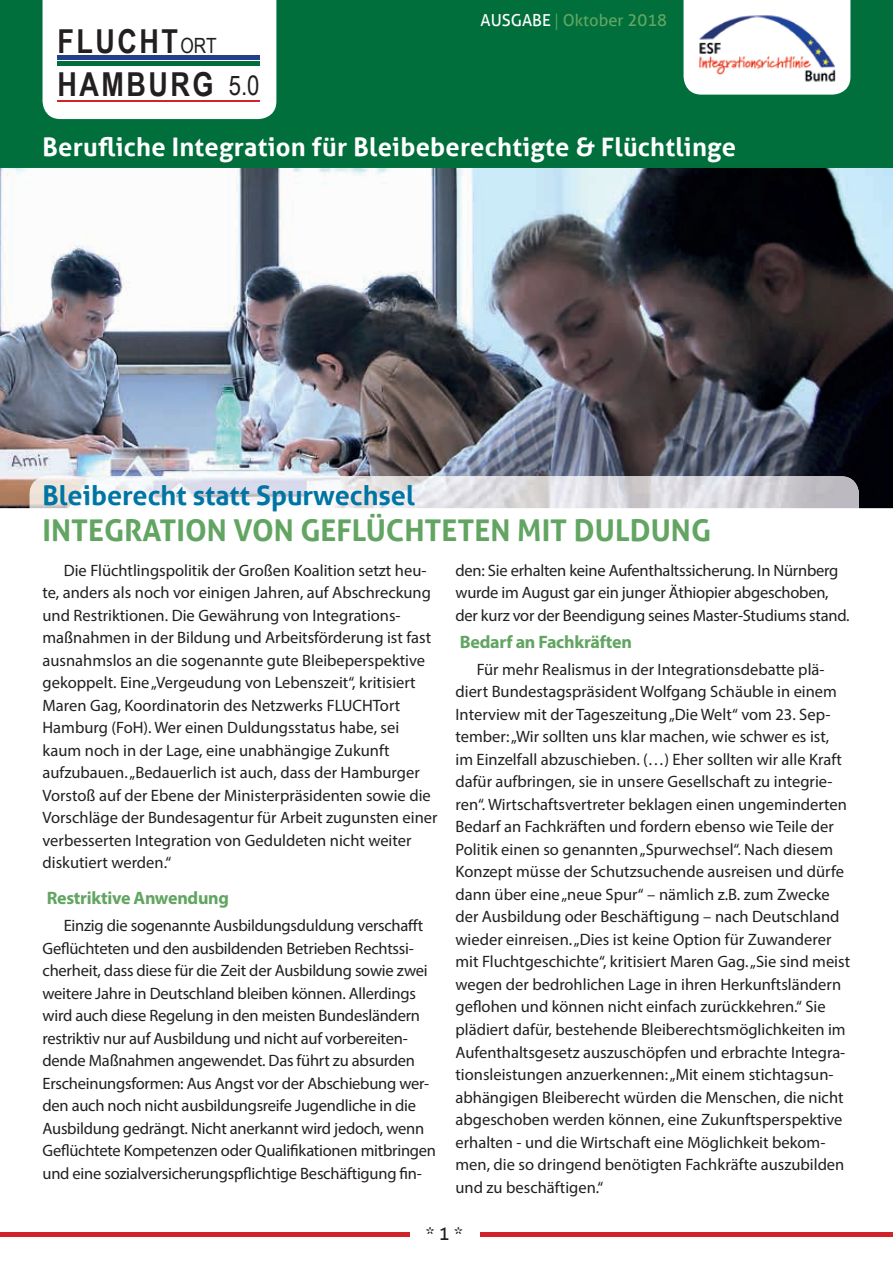
<style>
.page{position:relative;width:893px;height:1263px;background:#fff}
.page>*{position:absolute;margin:0;border:0;box-sizing:border-box;transform-origin:0 0}
.t1{font:700 33px/42.8px "Arial Narrow";letter-spacing:.075em;color:#231f20}
.t2{font:700 30px "Aller";color:#62a562}
.t3{font:700 27px "Aller";color:#0075a4}
.t4{font:700 25.5px "Aller";letter-spacing:.01em;color:#fff}
.t5{font:700 18px "Myriad Pro";letter-spacing:-.015em;color:#62a562}
.t6{font:18px "Aller";color:#231f20}
.t7{font:16.5px/22.5px "Myriad Pro";color:#231f20}
.t8{font:16.5px "Aller";color:#62a562}
.s1{font-weight:400;font-size:21px}
.s2{font-weight:400;font-size:27px}
.s3{color:#fff}
.s4{font-family:"Minion Pro"}
</style>
<div class="page">
<div style="left:0;top:0;width:893px;height:170px;background:#006f3c"></div>
<div style="left:43px;top:0;width:233px;height:119px;background:#fff"></div>
<div style="left:57px;top:55px;width:203px;height:5px;background:#253f8e"></div>
<hr style="left:57px;top:62px;width:203px;height:4px;background:#006f3c">
<hr style="left:57px;top:100px;width:203px;height:2px;background:#d1232a">
<div style="left:684px;top:0;width:166px;height:95px;background:#fff"></div>
<img style="left:0;top:168px;width:893px;height:340px">
<hr style="left:0;top:1232px;width:893px;height:4px;background:#d1232a">
<div style="left:410px;top:1210px;width:69px;height:42px;background:#fff"></div>
<svg style="left:30px;top:508px;width:829px;height:1px"></svg>
<img style="left:30px;top:476px;width:829px;height:32px">
<img style="left:696px;top:13px;width:142px;height:72px">
<h1 class="t1" style="left:57px;top:19px;width:204px">FLUCHT<span class="s1">ORT<br></span>HAMBURG <span class="s2">5.0</span></h1>
<p class="t8" style="left:480px;top:11px;width:188px"><span class="s3">AUSGABE</span> <span class="s4">|</span> Oktober 2018</p>
<h3 class="t4" style="left:43px;top:132px;width:695px">Berufliche Integration für Bleibeberechtigte &amp; Flüchtlinge</h3>
<h3 class="t3" style="left:43px;top:479px;width:374px">Bleiberecht statt Spurwechsel</h3>
<h2 class="t2" style="left:43px;top:513px;width:670px">INTEGRATION VON GEFLÜCHTETEN MIT DULDUNG</h2>
<p class="t7" style="left:43px;top:559px;width:396px;text-indent:21px">Die Flüchtlingspolitik der Großen Koalition setzt heu&shy;te, anders als noch vor einigen Jahren, auf Abschreckung und Restriktionen. Die Gewährung von Integrations&shy;maßnahmen in der Bildung und Arbeitsförderung ist fast ausnahmslos an die sogenannte gute Bleibeperspektive gekoppelt. Eine „Vergeudung von Lebenszeit“, kritisiert Maren Gag, Koordinatorin des Netzwerks FLUCHTort Hamburg (FoH). Wer einen Duldungsstatus habe, sei kaum noch in der Lage, eine unabhängige Zukunft aufzubauen. „Bedauerlich ist auch, dass der Hamburger Vorstoß auf der Ebene der Ministerpräsidenten sowie die Vorschläge der Bundesagentur für Arbeit zugunsten einer verbesserten Integration von Geduldeten nicht weiter diskutiert werden.“</p>
<p class="t5" style="left:47px;top:886px;width:184px">Restriktive Anwendung</p>
<p class="t7" style="left:43px;top:914px;width:395px;text-indent:21px">Einzig die sogenannte Ausbildungsduldung verschafft Geflüchteten und den ausbildenden Betrieben Rechtssi&shy;cherheit, dass diese für die Zeit der Ausbildung sowie zwei weitere Jahre in Deutschland bleiben können. Allerdings wird auch diese Regelung in den meisten Bundesländern restriktiv nur auf Ausbildung und nicht auf vorbereiten&shy;dende Maßnahmen angewendet. Das führt zu absurden Erscheinungsformen: Aus Angst vor der Abschiebung wer&shy;den auch noch nicht ausbildungsreife Jugendliche in die Ausbildung gedrängt. Nicht anerkannt wird jedoch, wenn Geflüchtete Kompetenzen oder Qualifikationen mitbringen und eine sozialversicherungspflichtige Beschäftigung fin-</p>
<p class="t7" style="left:455px;top:559px;width:396px">den: Sie erhalten keine Aufenthaltssicherung. In Nürnberg wurde im August gar ein junger Äthiopier abgeschoben, der kurz vor der Beendigung seines Master-Studiums stand.</p>
<p class="t5" style="left:460px;top:630px;width:174px">Bedarf an Fachkräften</p>
<p class="t7" style="left:455px;top:658px;width:396px;text-indent:21px">Für mehr Realismus in der Integrationsdebatte plä&shy;diert Bundestagspräsident Wolfgang Schäuble in einem Interview mit der Tageszeitung „Die Welt“ vom 23. Sep&shy;tember: „Wir sollten uns klar machen, wie schwer es ist, im Einzelfall abzuschieben. (…) Eher sollten wir alle Kraft dafür aufbringen, sie in unsere Gesellschaft zu integrie&shy;ren“. Wirtschaftsvertreter beklagen einen ungeminderten Bedarf an Fachkräften und fordern ebenso wie Teile der Politik einen so genannten „Spurwechsel“. Nach diesem Konzept müsse der Schutzsuchende ausreisen und dürfe dann über eine „neue Spur“ – nämlich z.B. zum Zwecke der Ausbildung oder Beschäftigung – nach Deutschland wieder einreisen. „Dies ist keine Option für Zuwanderer mit Fluchtgeschichte“, kritisiert Maren Gag. „Sie sind meist wegen der bedrohlichen Lage in ihren Herkunftsländern geflohen und können nicht einfach zurückkehren.“ Sie plädiert dafür, bestehende Bleiberechtsmöglichkeiten im Aufenthaltsgesetz auszuschöpfen und erbrachte Integra&shy;tionsleistungen anzuerkennen: „Mit einem stichtagsun&shy;abhängigen Bleiberecht würden die Menschen, die nicht abgeschoben werden können, eine Zukunftsperspektive erhalten - und die Wirtschaft eine Möglichkeit bekom&shy;men, die so dringend benötigten Fachkräfte auszubilden und zu beschäftigen.“</p>
<p class="t6" style="left:426px;top:1223px;width:38px">* 1 *</p>
</div>
